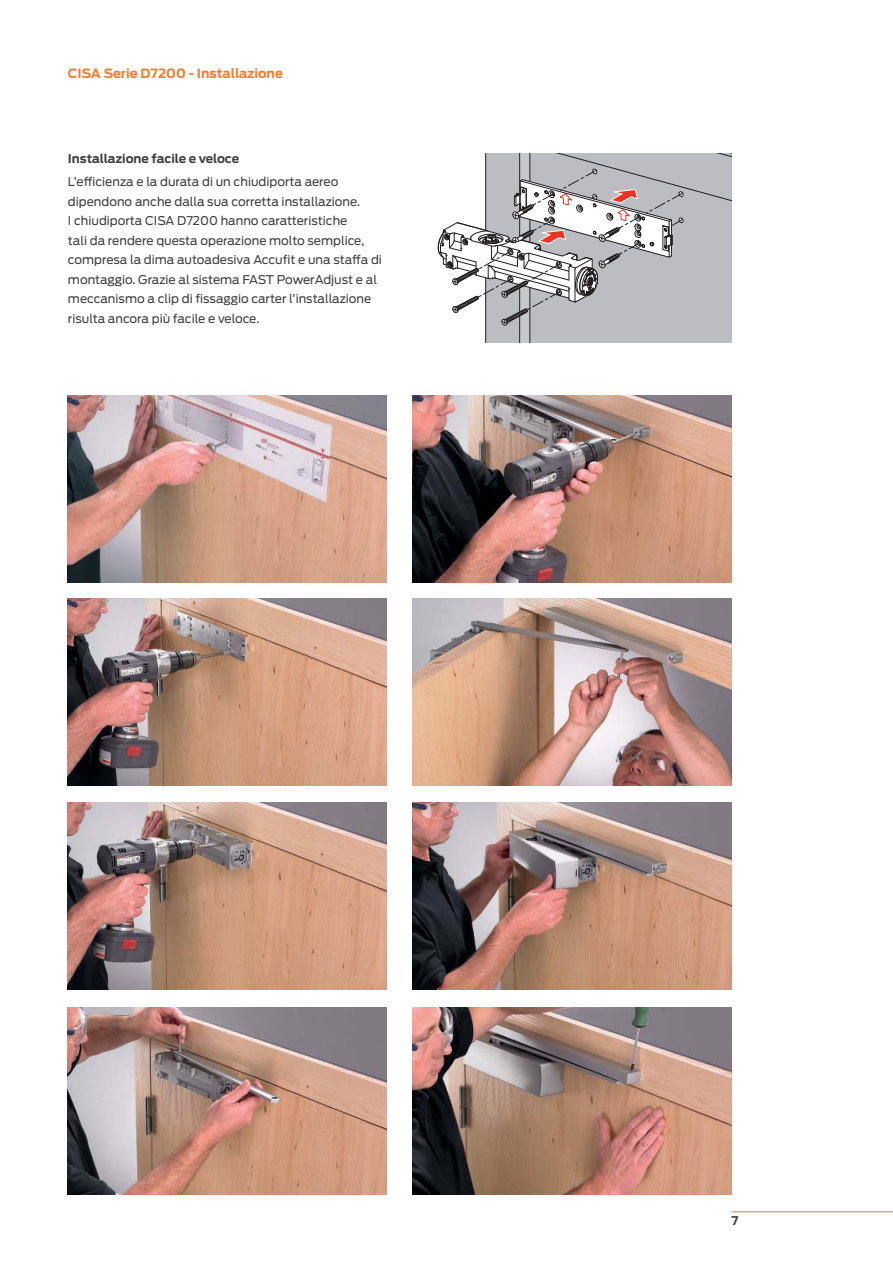
<style>
.page{position:relative;width:893px;height:1263px;background:#fff}
.page>*{position:absolute;margin:0;border:0;box-sizing:border-box;transform-origin:0 0}
.t1{font:700 12.75px "Antenna";color:#f47d32}
.t2{font:12px/19.5px "Antenna";color:#404041}
.t3{font:700 12px "Antenna";color:#404041}
</style>
<div class="page">
<hr style="left:731px;top:1212px;width:162px;height:1px;background:#f36f21">
<img style="left:68px;top:396px;width:319px;height:187px">
<img style="left:68px;top:599px;width:319px;height:187px">
<img style="left:68px;top:803px;width:319px;height:187px">
<svg style="left:438px;top:153px;width:293px;height:190px"></svg>
<img style="left:68px;top:1008px;width:319px;height:187px">
<img style="left:412px;top:396px;width:319px;height:187px">
<img style="left:412px;top:599px;width:319px;height:187px">
<img style="left:412px;top:803px;width:319px;height:187px">
<img style="left:412px;top:1008px;width:319px;height:187px">
<p class="t1" style="left:68px;top:68px;width:216px">CISA Serie D7200 - Installazione</p>
<p class="t3" style="left:68px;top:153px;width:173px">Installazione facile e veloce</p>
<p class="t2" style="left:68px;top:173px;width:315px">L’efficienza e la durata di un chiudiporta aereo dipendono anche dalla sua corretta installazione.<br>I chiudiporta CISA D7200 hanno caratteristiche<br>tali da rendere questa operazione molto semplice, compresa la dima autoadesiva Accufit e una staffa di montaggio. Grazie al sistema FAST PowerAdjust e al meccanismo a clip di fissaggio carter l’installazione risulta ancora più facile e veloce.</p>
<p class="t3" style="left:731px;top:1216px;width:9px">7</p>
</div>
